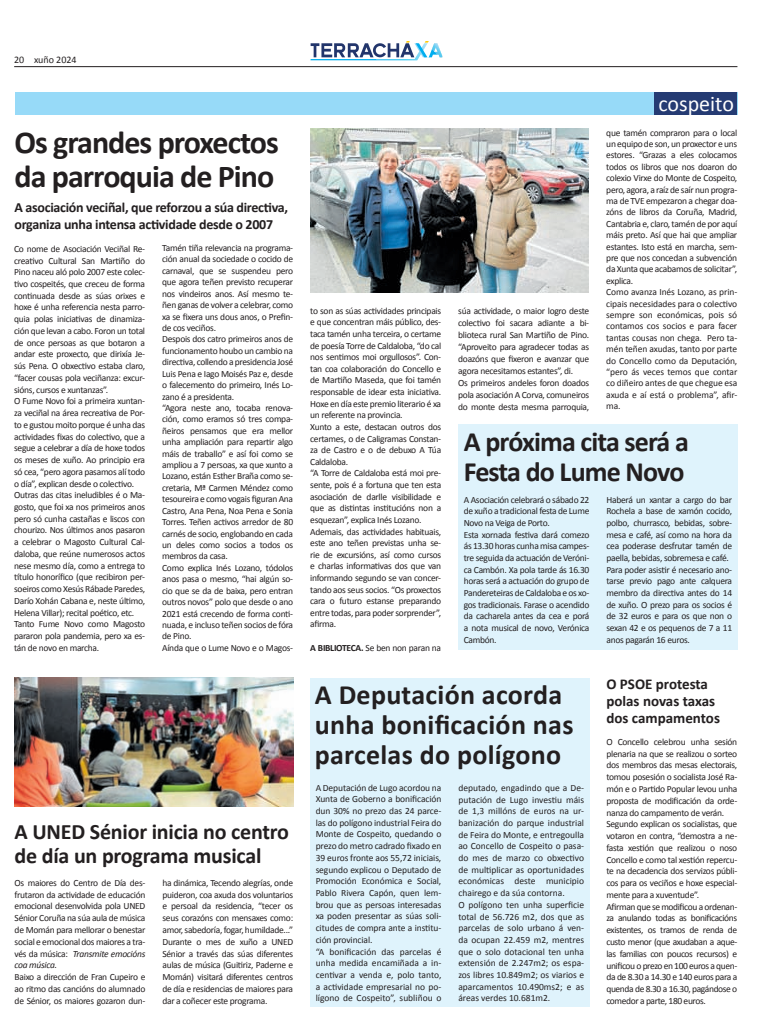
<style>
.page{position:relative;width:780px;height:1035px;background:#fff}
.page>*{position:absolute;margin:0;border:0;box-sizing:border-box;transform-origin:0 0}
.t1{font:700 32px/34px "Calibri";letter-spacing:-.03em;color:#231f20}
.t2{font:700 28px/30px "Calibri";letter-spacing:.01em;color:#231f20}
.t3{font:700 28px/30px "Calibri";letter-spacing:-.03em;color:#231f20}
.t4{font:700 22px/24px "Calibri";letter-spacing:-.01em;color:#231f20}
.t5{font:22px "Calibri";color:#fff}
.t6{font:700 15px/17px "Calibri";color:#231f20}
.t7{font:700 14px/16.8px "Calibri";letter-spacing:-.02em;color:#231f20}
.t8{font:10px "Calibri";color:#231f20}
.t9{font:9.5px/11.4px "Calibri";letter-spacing:-.03em;color:#231f20}
.t10{font:9.5px/11.7px "Calibri";letter-spacing:-.01em;color:#231f20}
.t11{font:9.5px/11.7px "Calibri";color:#231f20}
.s1{font-style:italic}
.s2{font-weight:700}
</style>
<div class="page">
<hr style="left:14px;top:66px;width:723px;height:1px;background:#231f20">
<svg style="left:310px;top:41px;width:132px;height:19px"></svg>
<div style="left:15px;top:92px;width:722px;height:22px;background:#97daf8"></div>
<div style="left:654px;top:92px;width:83px;height:22px;background:#253b73"></div>
<img style="left:15px;top:677px;width:278px;height:129px">
<div style="left:310px;top:677px;width:279px;height:329px;background:#dff3fc"></div>
<img style="left:310px;top:128px;width:279px;height:164px">
<div style="left:458px;top:424px;width:279px;height:226px;background:#dff3fc"></div>
<p class="t8" style="left:14px;top:54px;width:64px">20 xuño 2024</p>
<h1 class="t1" style="left:14px;top:124px;width:266px">Os grandes proxectos da parroquia de Pino</h1>
<h3 class="t7" style="left:14px;top:199px;width:275px">A asociación veciñal, que reforzou a súa directiva, organiza unha intensa actividade desde o 2007</h3>
<p class="t9" style="left:14px;top:242px;width:132px;line-height:11.7px">Co nome de Asociación Veciñal Re&shy;creativo Cultural San Martiño do Pino naceu aló polo 2007 este colec&shy;tivo cospeités, que creceu de forma continuada desde as súas orixes e hoxe é unha referencia nesta parro&shy;quia polas iniciativas de dinamiza&shy;ción que levan a cabo. Foron un total de once persoas as que botaron a andar este proxecto, que dirixía Je&shy;sús Pena. O obxectivo estaba claro, “facer cousas pola veciñanza: excur&shy;sións, cursos e xuntanzas”.<br>O Fume Novo foi a primeira xuntan&shy;za veciñal na área recreativa de Por&shy;to e gustou moito porque é unha das actividades fixas do colectivo, que a segue a celebrar a día de hoxe todos os meses de xuño. Ao principio era só cea, “pero agora pasamos alí todo o día”, explican desde o colectivo.<br>Outras das citas ineludibles é o Ma&shy;gosto, que foi xa nos primeiros anos pero só cunha castañas e liscos con chourizo. Nos últimos anos pasaron a celebrar o Magosto Cultural Cal&shy;daloba, que reúne numerosos actos nese mesmo día, como a entrega to título honorífico (que recibiron per&shy;soeiros como Xesús Rábade Paredes, Darío Xohán Cabana e, neste último, Helena Villar); recital poético, etc.<br>Tanto Fume Novo como Magosto pararon pola pandemia, pero xa es&shy;tán de novo en marcha.</p>
<p class="t9" style="left:162px;top:242px;width:132px">Tamén tiña relevancia na programa&shy;ción anual da sociedade o cocido de carnaval, que se suspendeu pero que agora teñen previsto recuperar nos vindeiros anos. Así mesmo te&shy;ñen ganas de volver a celebrar, como xa se fixera uns dous anos, o Prefin&shy;de cos veciños.<br>Despois dos catro primeiros anos de funcionamento houbo un cambio na directiva, collendo a presidencia José<br>Luis Pena e Iago Moisés Paz e, desde o falecemento do primeiro, Inés Lo&shy;zano é a presidenta.<br>“Agora neste ano, tocaba renova&shy;ción, como eramos só tres compa&shy;ñeiros pensamos que era mellor unha ampliación para repartir algo máis de traballo” e así foi como se ampliou a 7 persoas, xa que xunto a<br>Lozano, están Esther Braña como se&shy;cretaria, Mª Carmen Méndez como tesoureira e como vogais figuran Ana<br>Castro, Ana Pena, Noa Pena e Sonia<br>Torres. Teñen activos arredor de 80 carnés de socio, englobando en cada un deles como socios a todos os membros da casa.<br>Como explica Inés Lozano, tódolos anos pasa o mesmo, “hai algún so&shy;cio que se da de baixa, pero entran outros novos” polo que desde o ano<br>2021 está crecendo de forma conti&shy;nuada, e incluso teñen socios de fóra de Pino.<br>Aínda que o Lume Novo e o Magos-</p>
<h3 class="t4" style="left:15px;top:818px;width:276px">A UNED Sénior inicia no centro de día un programa musical</h3>
<p class="t9" style="left:15px;top:876px;width:132px;line-height:11.8px">Os maiores do Centro de Día des&shy;frutaron da actividade de educación emocional desenvolvida pola UNED<br>Sénior Coruña na súa aula de música de Momán para mellorar o benestar social e emocional dos maiores a tra&shy;vés da música: <span class="s1">Transmite emocións coa música</span>.<br>Baixo a dirección de Fran Cupeiro e ao ritmo das cancións do alumnado de Sénior, os maiores gozaron dun-</p>
<p class="t9" style="left:162px;top:876px;width:132px;line-height:11.8px;text-align:justify">ha dinámica, Tecendo alegrías, onde puideron, coa axuda dos voluntarios e persoal da residencia, “tecer os seus corazóns con mensaxes como: amor, sabedoría, fogar, humildade...” Durante o mes de xuño a UNED Sénior a través das súas diferentes aulas de música (Guitiriz, Paderne e Momán) visitará diferentes centros de día e residencias de maiores para dar a coñecer este programa.</p>
<p class="t9" style="left:310px;top:304px;width:132px">to son as súas actividades principais e que concentran máis público, des&shy;taca tamén unha terceira, o certame de poesía Torre de Caldaloba, “do cal nos sentimos moi orgullosos”. Con&shy;tan coa colaboración do Concello e de Martiño Maseda, que foi tamén responsable de idear esta iniciativa.<br>Hoxe en día este premio literario é xa un referente na provincia.<br>Xunto a este, destacan outros dos certames, o de Caligramas Constan&shy;za de Castro e o de debuxo A Túa<br>Caldaloba.<br>“A Torre de Caldaloba está moi pre&shy;sente, pois é a fortuna que ten esta asociación de darlle visibilidade e que as distintas institucións non a esquezan”, explica Inés Lozano.<br>Ademais, das actividades habituais, este ano teñen previstas unha se&shy;rie de excursións, así como cursos e charlas informativas dos que van informando segundo se van concer&shy;tando aos seus socios. “Os proxectos cara o futuro estanse preparando entre todas, para poder sorprender”, afirma.</p>
<p class="t9" style="left:310px;top:641px;width:132px"><span class="s2">A BIBLIOTECA.</span> Se ben non paran na</p>
<p class="t9" style="left:458px;top:304px;width:132px;line-height:12px">súa actividade, o maior logro deste colectivo foi sacara adiante a bi&shy;blioteca rural San Martiño de Pino. “Aproveito para agradecer todas as doazóns que fixeron e avanzar que agora necesitamos estantes”, di.<br>Os primeiros andeles foron doados pola asociación A Corva, comuneiros do monte desta mesma parroquia,</p>
<h3 class="t5" style="left:658px;top:90px;width:77px">cospeito</h3>
<p class="t9" style="left:606px;top:126px;width:132px">que tamén compraron para o local un equipo de son, un proxector e uns estores. “Grazas a eles colocamos todos os libros que nos doaron do colexio Virxe do Monte de Cospeito, pero, agora, a raíz de saír nun progra&shy;ma de TVE empezaron a chegar doa&shy;zóns de libros da Coruña, Madrid,<br>Cantabria e, claro, tamén de por aquí máis preto. Así que hai que ampliar estantes. Isto está en marcha, sem&shy;pre que nos concedan a subvención da Xunta que acabamos de solicitar”, explica.<br>Como avanza Inés Lozano, as prin&shy;cipais necesidades para o colectivo sempre son económicas, pois só contamos cos socios e para facer tantas cousas non chega. Pero ta&shy;mén teñen axudas, tanto por parte do Concello como da Deputación, “pero ás veces temos que contar co diñeiro antes de que chegue esa axuda e aí está o problema”, afir&shy;ma.</p>
<h2 class="t3" style="left:463px;top:425px;width:227px">A próxima cita será a<br>Festa do Lume Novo</h2>
<p class="t9" style="left:463px;top:493px;width:127px;line-height:11.7px">A Asociación celebrará o sábado 22 de xuño a tradicional festa de Lume<br>Novo na Veiga de Porto.<br>Esta xornada festiva dará comezo ás 13.30 horas cunha misa campes&shy;tre seguida da actuación de Veróni&shy;ca Cambón. Xa pola tarde ás 16.30 horas será a actuación do grupo de<br>Pandereteiras de Caldaloba e os xo&shy;gos tradicionais. Farase o acendido da cacharela antes da cea e porá a nota musical de novo, Verónica<br>Cambón.</p>
<p class="t9" style="left:606px;top:493px;width:127px;line-height:11.7px">Haberá un xantar a cargo do bar<br>Rochela a base de xamón cocido, polbo, churrasco, bebidas, sobre&shy;mesa e café, así como na hora da cea poderase desfrutar tamén de paella, bebidas, sobremesa e café.<br>Para poder asistir é necesario ano&shy;tarse previo pago ante calquera membro da directiva antes do 14 de xuño. O prezo para os socios é de 32 euros e para os que non o sexan 42 e os pequenos de 7 a 11 anos pagarán 16 euros.</p>
<h2 class="t2" style="left:315px;top:679px;width:260px">A Deputación acorda unha bonificación nas parcelas do polígono</h2>
<p class="t10" style="left:316px;top:781px;width:127px">A Deputación de Lugo acordou na<br>Xunta de Goberno a bonificación dun 30% no prezo das 24 parce&shy;las do polígono industrial Feira do<br>Monte de Cospeito, quedando o prezo do metro cadrado fixado en<br>39 euros fronte aos 55,72 iniciais, segundo explicou o Deputado de<br>Promoción Económica e Social,<br>Pablo Rivera Capón, quen lem&shy;brou que as persoas interesadas xa poden presentar as súas soli&shy;citudes de compra ante a institu&shy;ción provincial.<br>“A bonificación das parcelas é unha medida encamiñada a in&shy;centivar a venda e, polo tanto, a actividade empresarial no po&shy;lígono de Cospeito”, subliñou o</p>
<p class="t11" style="left:458px;top:781px;width:127px">deputado, engadindo que a De&shy;putación de Lugo investiu máis de 1,3 millóns de euros na ur&shy;banización do parque industrial de Feira do Monte, e entregoulla ao Concello de Cospeito o pasa&shy;do mes de marzo co obxectivo de multiplicar as oportunidades económicas deste municipio chairego e da súa contorna.<br>O polígono ten unha superficie total de 56.726 m2, dos que as parcelas de solo urbano á ven&shy;da ocupan 22.459 m2, mentres que o solo dotacional ten unha extensión de 2.247m2; os espa&shy;zos libres 10.849m2; os viarios e aparcamentos 10.490ms2; e as áreas verdes 10.681m2.</p>
<h3 class="t6" style="left:606px;top:675px;width:115px">O PSOE protesta polas novas taxas dos campamentos</h3>
<p class="t9" style="left:606px;top:735px;width:132px;line-height:11.8px">O Concello celebrou unha sesión plenaria na que se realizou o sorteo dos membros das mesas electorais, tomou posesión o socialista José Ra&shy;món e o Partido Popular levou unha proposta de modificación da orde&shy;nanza do campamento de verán.<br>Segundo explican os socialistas, que votaron en contra, “demostra a ne&shy;fasta xestión que realizou o noso Concello e como tal xestión repercu&shy;te na decadencia dos servizos públi&shy;cos para os veciños e hoxe especial&shy;mente para a xuventude”.<br>Afirman que se modificou a ordenan&shy;za anulando todas as bonificacións existentes, os tramos de renda de custo menor (que axudaban a aque&shy;las familias con poucos recursos) e unificou o prezo en 100 euros a quen&shy;da de 8.30 a 14.30 e 140 euros para a quenda de 8.30 a 16.30, pagándose o comedor a parte, 180 euros.</p>
</div>
